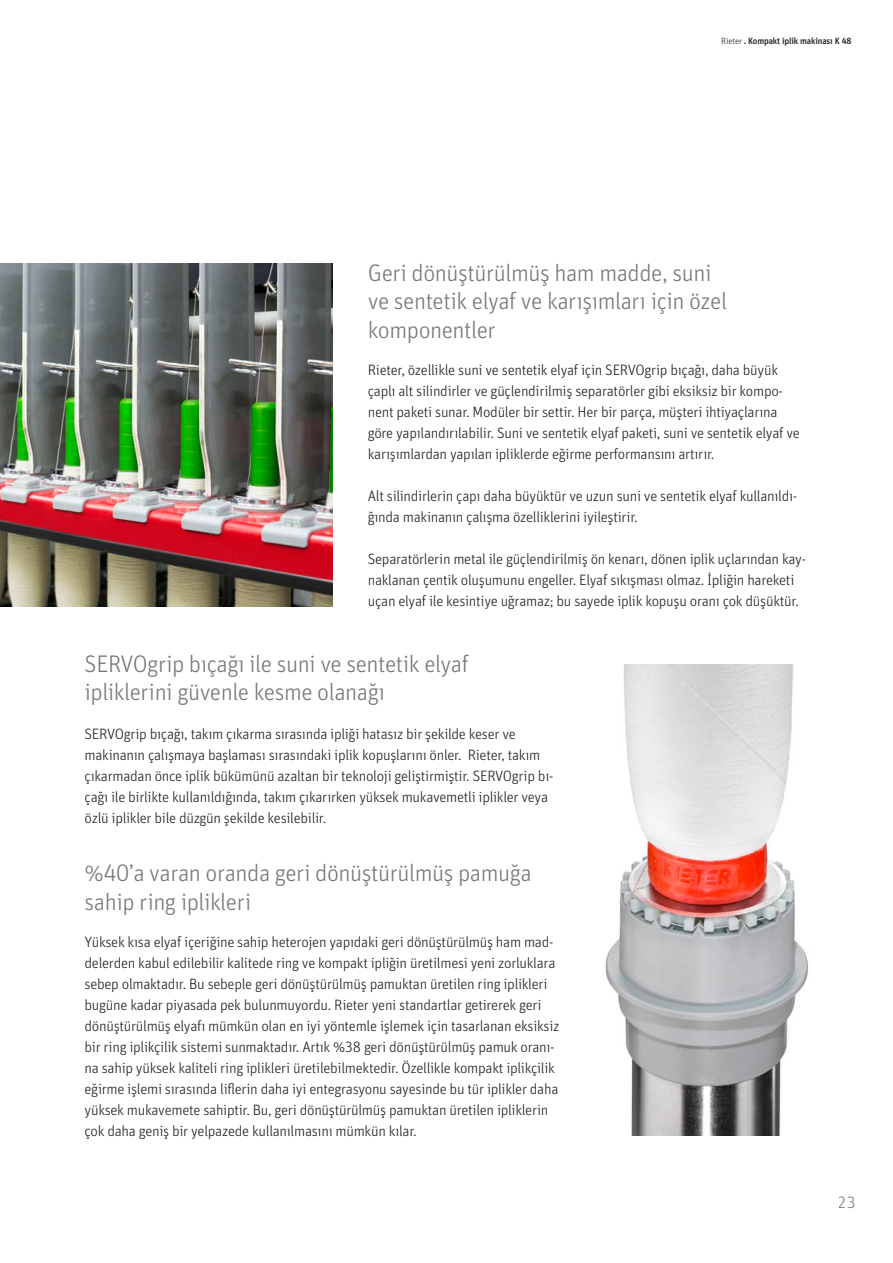
<style>
.page{position:relative;width:893px;height:1263px;background:#fff}
.page>*{position:absolute;margin:0;border:0;box-sizing:border-box;transform-origin:0 0}
.t1{font:300 24px/28.5px "Unit Pro";letter-spacing:-.02em;color:#76787b}
.t2{font:300 16.5px "Unit Pro";color:#76787b}
.t3{font:300 15px/21px "Unit Pro";letter-spacing:-.02em;color:#231f20}
.t4{font:500 9px "Unit Pro";letter-spacing:-.02em;color:#231f20}
.s1{font-weight:300}
</style>
<div class="page">
<img style="left:605px;top:664px;width:203px;height:471px">
<img style="left:1px;top:264px;width:331px;height:343px">
<p class="t4" style="left:721px;top:34px;width:132px"><span class="s1">Rieter</span> . Kompakt iplik makinası K 48</p>
<h1 class="t1" style="left:368px;top:257px;width:361px">Geri dönüştürülmüş ham madde, suni ve sentetik elyaf ve karışımları için özel komponentler</h1>
<p class="t3" style="left:368px;top:358px;width:434px">Rieter, özellikle suni ve sentetik elyaf için SERVOgrip bıçağı, daha büyük çaplı alt silindirler ve güçlendirilmiş separatörler gibi eksiksiz bir kompo&shy;nent paketi sunar. Modüler bir settir. Her bir parça, müşteri ihtiyaçlarına göre yapılandırılabilir. Suni ve sentetik elyaf paketi, suni ve sentetik elyaf ve karışımlardan yapılan ipliklerde eğirme performansını artırır.</p>
<p class="t3" style="left:368px;top:484px;width:431px">Alt silindirlerin çapı daha büyüktür ve uzun suni ve sentetik elyaf kullanıldı&shy;ğında makinanın çalışma özelliklerini iyileştirir.</p>
<p class="t3" style="left:368px;top:547px;width:440px">Separatörlerin metal ile güçlendirilmiş ön kenarı, dönen iplik uçlarından kay&shy;naklanan çentik oluşumunu engeller. Elyaf sıkışması olmaz. İpliğin hareketi uçan elyaf ile kesintiye uğramaz; bu sayede iplik kopuşu oranı çok düşüktür.</p>
<h1 class="t1" style="left:85px;top:648px;width:386px">SERVOgrip bıçağı ile suni ve sentetik elyaf ipliklerini güvenle kesme olanağı</h1>
<p class="t3" style="left:85px;top:722px;width:470px">SERVOgrip bıçağı, takım çıkarma sırasında ipliği hatasız bir şekilde keser ve makinanın çalışmaya başlaması sırasındaki iplik kopuşlarını önler. Rieter, takım çıkarmadan önce iplik bükümünü azaltan bir teknoloji geliştirmiştir. SERVOgrip bı&shy;çağı ile birlikte kullanıldığında, takım çıkarırken yüksek mukavemetli iplikler veya özlü iplikler bile düzgün şekilde kesilebilir.</p>
<h1 class="t1" style="left:85px;top:858px;width:449px">%40’a varan oranda geri dönüştürülmüş pamuğa sahip ring iplikleri</h1>
<p class="t3" style="left:85px;top:931px;width:476px">Yüksek kısa elyaf içeriğine sahip heterojen yapıdaki geri dönüştürülmüş ham mad&shy;delerden kabul edilebilir kalitede ring ve kompakt ipliğin üretilmesi yeni zorluklara sebep olmaktadır. Bu sebeple geri dönüştürülmüş pamuktan üretilen ring iplikleri bugüne kadar piyasada pek bulunmuyordu. Rieter yeni standartlar getirerek geri dönüştürülmüş elyafı mümkün olan en iyi yöntemle işlemek için tasarlanan eksiksiz bir ring iplikçilik sistemi sunmaktadır. Artık %38 geri dönüştürülmüş pamuk oranı&shy;na sahip yüksek kaliteli ring iplikleri üretilebilmektedir. Özellikle kompakt iplikçilik eğirme işlemi sırasında liflerin daha iyi entegrasyonu sayesinde bu tür iplikler daha yüksek mukavemete sahiptir. Bu, geri dönüştürülmüş pamuktan üretilen ipliklerin çok daha geniş bir yelpazede kullanılmasını mümkün kılar.</p>
<p class="t2" style="left:838px;top:1191px;width:20px">23</p>
</div>
